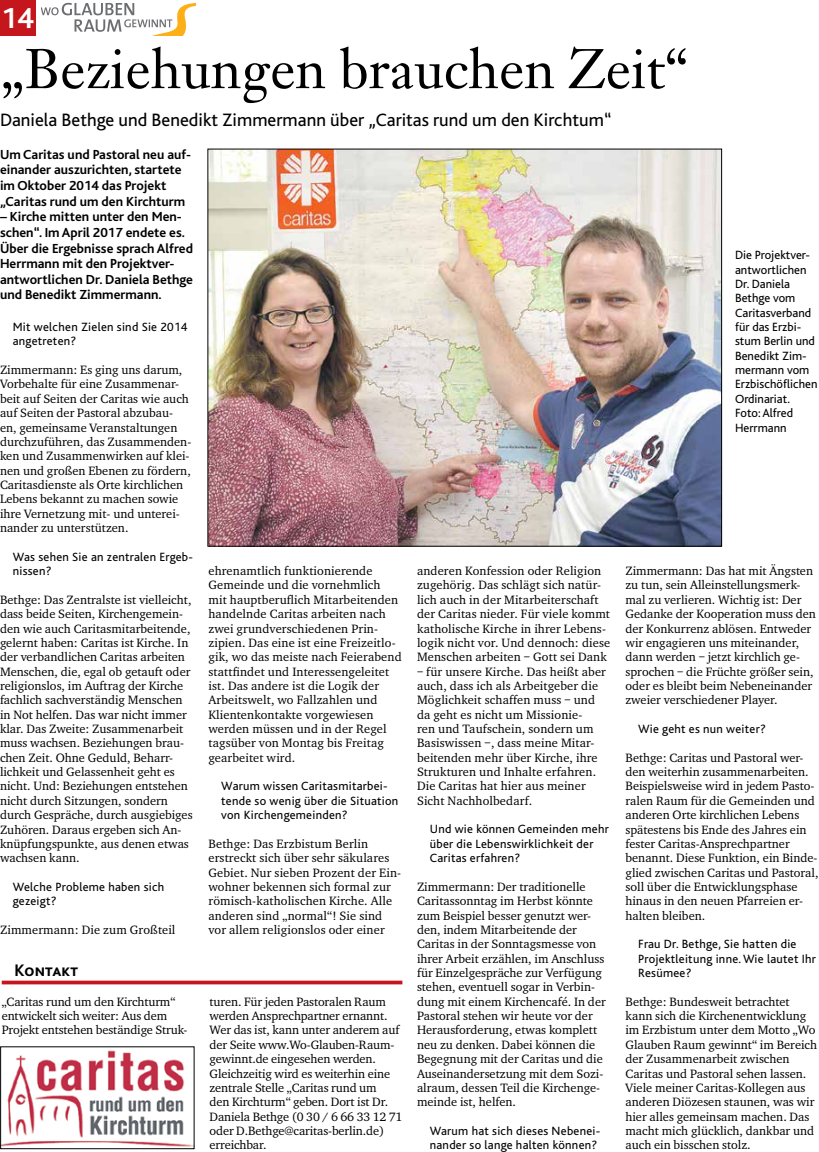
<style>
.page{position:relative;width:819px;height:1152px;background:#fff}
.page>*{position:absolute;margin:0;border:0;box-sizing:border-box;transform-origin:0 0}
.t1{font:55px "Janson Text LT";color:#000}
.t2{font:700 30px "Bliss";color:#fff}
.t3{font:18.75px "Bliss";color:#000}
.t4{font:700 17.5px "Bliss Caps";letter-spacing:.01em;color:#000}
.t5{font:700 13.75px/15.6px "Bliss";color:#000}
.t6{font:12.5px/14.4px "Charter EF";color:#000}
.t7{font:12.5px/14.4px "Bliss";letter-spacing:.02em;color:#000}
.t8{font:12.5px/14.4px "Bliss";color:#000}
</style>
<div class="page">
<div style="left:0;top:0;width:35px;height:35px;background:#c4161c"></div>
<svg style="left:41px;top:3px;width:154px;height:32px"></svg>
<svg style="left:2px;top:980px;width:400px;height:4px;background:#cd3b40"></svg>
<img style="left:210px;top:151px;width:509px;height:393px">
<img style="left:2px;top:1050px;width:190px;height:96px">
<h2 class="t2" style="left:1px;top:2px;width:34px">14</h2>
<h1 class="t1" style="left:0;top:34px;width:690px">„Beziehungen brauchen Zeit“</h1>
<h3 class="t3" style="left:0;top:110px;width:612px">Daniela Bethge und Benedikt Zimmermann über „Caritas rund um den Kirchtum“</h3>
<p class="t5" style="left:0;top:147px;width:192px">Um Caritas und Pastoral neu auf&shy;einander auszurichten, startete im Oktober 2014 das Projekt „Caritas rund um den Kirchturm</p>
<p class="t5" style="left:0;top:209px;width:194px">– Kirche mitten unter den Men&shy;schen“. Im April 2017 endete es.<br>Über die Ergebnisse sprach Alfred<br>Herrmann mit den Projektver&shy;antwortlichen Dr. Daniela Bethge und Benedikt Zimmermann.</p>
<p class="t7" style="left:13px;top:320px;width:176px">Mit welchen Zielen sind Sie 2014 angetreten?</p>
<p class="t6" style="left:0;top:362px;width:193px">Zimmermann: Es ging uns darum,<br>Vorbehalte für eine Zusammenar&shy;beit auf Seiten der Caritas wie auch auf Seiten der Pastoral abzubau&shy;en, gemeinsame Veranstaltungen durchzuführen, das Zusammenden&shy;ken und Zusammenwirken auf klei&shy;nen und großen Ebenen zu fördern,<br>Caritasdienste als Orte kirchlichen<br>Lebens bekannt zu machen sowie ihre Vernetzung mit- und unterei&shy;nander zu unterstützen.</p>
<p class="t7" style="left:13px;top:550px;width:182px">Was sehen Sie an zentralen Ergeb&shy;nissen?</p>
<p class="t6" style="left:0;top:592px;width:194px">Bethge: Das Zentralste ist vielleicht, dass beide Seiten, Kirchengemein&shy;den wie auch Caritasmitarbeitende, gelernt haben: Caritas ist Kirche. In der verbandlichen Caritas arbeiten Menschen, die, egal ob getauft oder religionslos, im Auftrag der Kirche fachlich sachverständig Menschen in Not helfen. Das war nicht immer klar. Das Zweite: Zusammenarbeit muss wachsen. Beziehungen brau&shy;chen Zeit. Ohne Geduld, Beharr&shy;lichkeit und Gelassenheit geht es nicht. Und: Beziehungen entstehen nicht durch Sitzungen, sondern durch Gespräche, durch ausgiebiges Zuhören. Daraus ergeben sich An&shy;knüpfungspunkte, aus denen etwas wachsen kann.</p>
<p class="t7" style="left:13px;top:880px;width:153px">Welche Probleme haben sich gezeigt?</p>
<p class="t6" style="left:0;top:922px;width:177px">Zimmermann: Die zum Großteil</p>
<p class="t8" style="left:735px;top:248px;width:84px">Die Projektver&shy;antwortlichen<br>Dr. Daniela<br>Bethge vom<br>Caritasverband für das Erzbi&shy;stum Berlin und<br>Benedikt Zim&shy;mermann vom<br>Erzbischöflichen<br>Ordinariat.<br>Foto: Alfred<br>Herrmann</p>
<p class="t6" style="left:625px;top:563px;width:192px">Zimmermann: Das hat mit Ängsten zu tun, sein Alleinstellungsmerk&shy;mal zu verlieren. Wichtig ist: Der Gedanke der Kooperation muss den der Konkurrenz ablösen. Entweder wir engagieren uns miteinander, dann werden – jetzt kirchlich ge&shy;sprochen – die Früchte größer sein, oder es bleibt beim Nebeneinander zweier verschiedener Player.</p>
<p class="t7" style="left:638px;top:722px;width:129px">Wie geht es nun weiter?</p>
<p class="t6" style="left:625px;top:750px;width:194px">Bethge: Caritas und Pastoral wer&shy;den weiterhin zusammenarbeiten.<br>Beispielsweise wird in jedem Pasto&shy;ralen Raum für die Gemeinden und anderen Orte kirchlichen Lebens spätestens bis Ende des Jahres ein fester Caritas-Ansprechpartner benannt. Diese Funktion, ein Binde&shy;glied zwischen Caritas und Pastoral, soll über die Entwicklungsphase hinaus in den neuen Pfarreien er&shy;halten bleiben.</p>
<p class="t7" style="left:638px;top:937px;width:179px">Frau Dr. Bethge, Sie hatten die<br>Projektleitung inne. Wie lautet Ihr<br>Resümee?</p>
<p class="t6" style="left:625px;top:994px;width:193px">Bethge: Bundesweit betrachtet kann sich die Kirchenentwicklung im Erzbistum unter dem Motto „Wo<br>Glauben Raum gewinnt“ im Bereich der Zusammenarbeit zwischen<br>Caritas und Pastoral sehen lassen.<br>Viele meiner Caritas-Kollegen aus anderen Diözesen staunen, was wir hier alles gemeinsam machen. Das macht mich glücklich, dankbar und auch ein bisschen stolz.</p>
<p class="t6" style="left:417px;top:563px;width:195px">anderen Konfession oder Religion zugehörig. Das schlägt sich natür&shy;lich auch in der Mitarbeiterschaft der Caritas nieder. Für viele kommt katholische Kirche in ihrer Lebens&shy;logik nicht vor. Und dennoch: diese Menschen arbeiten – Gott sei Dank</p>
<p class="t6" style="left:417px;top:664px;width:190px">– für unsere Kirche. Das heißt aber auch, dass ich als Arbeitgeber die<br>Möglichkeit schaffen muss – und da geht es nicht um Missionie-<br>ren und Taufschein, sondern um<br>Basiswissen –, dass meine Mitar&shy;beitenden mehr über Kirche, ihre<br>Strukturen und Inhalte erfahren.<br>Die Caritas hat hier aus meiner<br>Sicht Nachholbedarf.</p>
<p class="t7" style="left:430px;top:822px;width:181px">Und wie können Gemeinden mehr über die Lebenswirklichkeit der<br>Caritas erfahren?</p>
<p class="t6" style="left:417px;top:879px;width:190px">Zimmermann: Der traditionelle<br>Caritassonntag im Herbst könnte zum Beispiel besser genutzt wer&shy;den, indem Mitarbeitende der<br>Caritas in der Sonntagsmesse von ihrer Arbeit erzählen, im Anschluss für Einzelgespräche zur Verfügung stehen, eventuell sogar in Verbin&shy;dung mit einem Kirchencafé. In der<br>Pastoral stehen wir heute vor der<br>Herausforderung, etwas komplett neu zu denken. Dabei können die<br>Begegnung mit der Caritas und die<br>Auseinandersetzung mit dem Sozi&shy;alraum, dessen Teil die Kirchenge&shy;meinde ist, helfen.</p>
<p class="t7" style="left:430px;top:1124px;width:172px">Warum hat sich dieses Nebenei&shy;nander so lange halten können?</p>
<p class="t6" style="left:208px;top:563px;width:195px">ehrenamtlich funktionierende<br>Gemeinde und die vornehmlich mit hauptberuflich Mitarbeitenden handelnde Caritas arbeiten nach zwei grundverschiedenen Prin&shy;zipien. Das eine ist eine Freizeitlo&shy;gik, wo das meiste nach Feierabend stattfindet und Interessengeleitet ist. Das andere ist die Logik der<br>Arbeitswelt, wo Fallzahlen und<br>Klientenkontakte vorgewiesen werden müssen und in der Regel tagsüber von Montag bis Freitag gearbeitet wird.</p>
<p class="t7" style="left:221px;top:779px;width:179px">Warum wissen Caritasmitarbei&shy;tende so wenig über die Situation von Kirchengemeinden?</p>
<p class="t6" style="left:208px;top:836px;width:194px">Bethge: Das Erzbistum Berlin erstreckt sich über sehr säkulares Gebiet. Nur sieben Prozent der Ein&shy;wohner bekennen sich formal zur römisch-katholischen Kirche. Alle anderen sind „normal“! Sie sind vor allem religionslos oder einer</p>
<h3 class="t4" style="left:14px;top:961px;width:65px">Kontakt</h3>
<p class="t6" style="left:2px;top:994px;width:187px">„Caritas rund um den Kirchturm“ entwickelt sich weiter: Aus dem<br>Projekt entstehen beständige Struk-</p>
<p class="t6" style="left:209px;top:994px;width:194px">turen. Für jeden Pastoralen Raum werden Ansprechpartner ernannt.<br>Wer das ist, kann unter anderem auf der Seite www.Wo-Glauben-Raum&shy;gewinnt.de eingesehen werden.<br>Gleichzeitig wird es weiterhin eine zentrale Stelle „Caritas rund um<br>den Kirchturm“ geben. Dort ist Dr.<br>Daniela Bethge (0 30 / 6 66 33 12 71 oder D.Bethge@caritas-berlin.de) erreichbar.</p>
</div>
